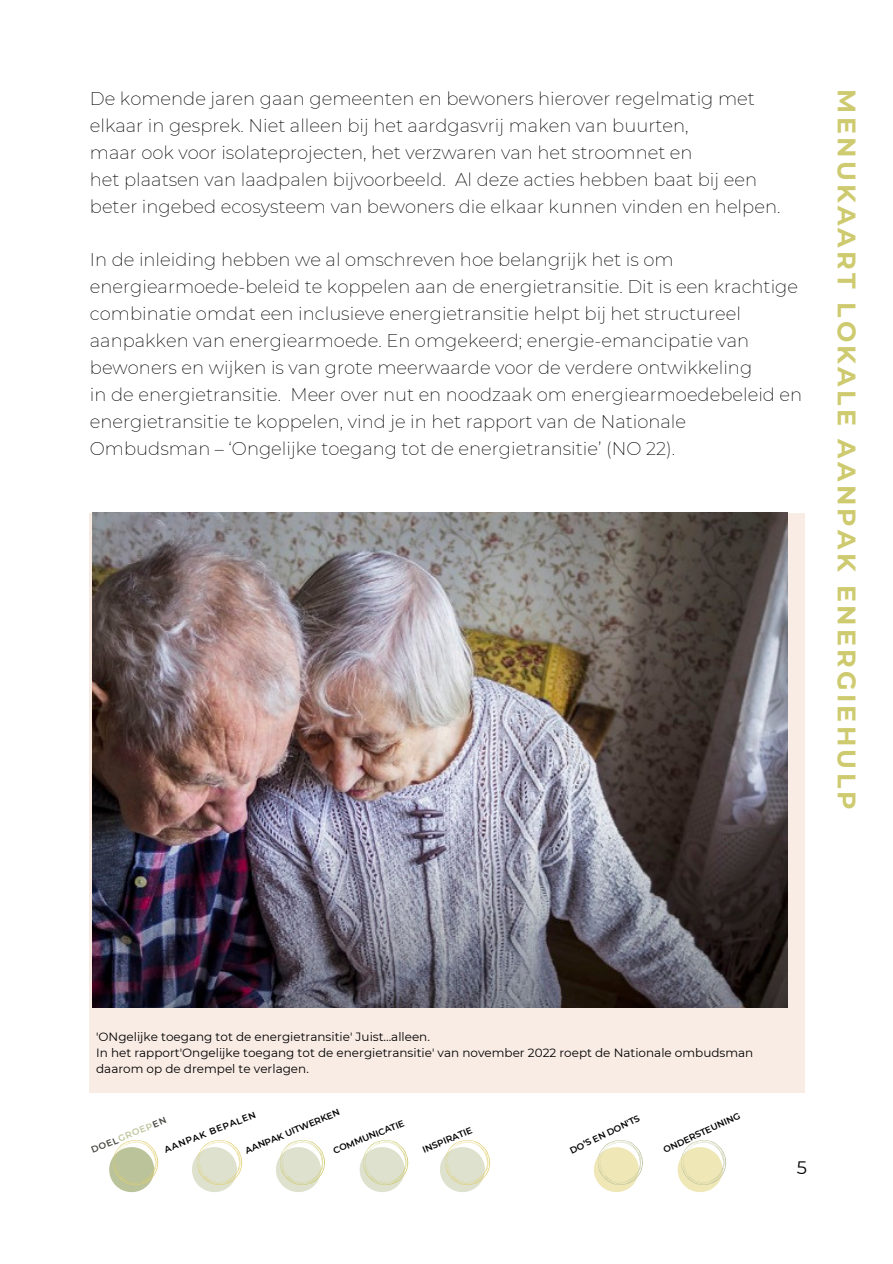
<style>
.page{position:relative;width:893px;height:1264px;background:#fff}
.page>*{position:absolute;margin:0;border:0;box-sizing:border-box;transform-origin:0 0}
.t1{font:700 25.2px "Montserrat";letter-spacing:.13em;color:#ceca6f}
.t2{font:200 18px/27px "Montserrat";color:#000}
.t3{font:18px "Montserrat";color:#000}
.t4{font:12px/16px "Montserrat";color:#000}
.t5{font:600 9px "Montserrat";color:#000}
.t6{font:600 9px "Montserrat";color:#444440}
.s1{color:#bbc39a}
</style>
<div class="page">
<div style="left:89px;top:513px;width:715px;height:579px;background:#f9ece4"></div>
<img style="left:92px;top:513px;width:695px;height:494px">
<svg style="left:192px;top:1140px;width:50px;height:52px"></svg>
<svg style="left:109px;top:1140px;width:49px;height:52px"></svg>
<svg style="left:276px;top:1140px;width:49px;height:52px"></svg>
<svg style="left:359px;top:1140px;width:49px;height:52px"></svg>
<svg style="left:440px;top:1140px;width:50px;height:52px"></svg>
<svg style="left:594px;top:1140px;width:49px;height:52px"></svg>
<svg style="left:677px;top:1140px;width:49px;height:52px"></svg>
<p class="t2" style="left:90px;top:85px;width:692px">De komende jaren gaan gemeenten en bewoners hierover regelmatig met elkaar in gesprek. Niet alleen bij het aardgasvrij maken van buurten,<br>maar ook voor isolateprojecten, het verzwaren van het stroomnet en<br>het plaatsen van laadpalen bijvoorbeeld. Al deze acties hebben baat bij een beter ingebed ecosysteem van bewoners die elkaar kunnen vinden en helpen.</p>
<p class="t2" style="left:90px;top:246px;width:713px">In de inleiding hebben we al omschreven hoe belangrijk het is om energiearmoede-beleid te koppelen aan de energietransitie. Dit is een krachtige combinatie omdat een inclusieve energietransitie helpt bij het structureel aanpakken van energiearmoede. En omgekeerd; energie-emancipatie van bewoners en wijken is van grote meerwaarde voor de verdere ontwikkeling<br>in de energietransitie. Meer over nut en noodzaak om energiearmoedebeleid en energietransitie te koppelen, vind je in het rapport van de Nationale Ombudsman – ‘Ongelijke toegang tot de energietransitie’ (NO 22).</p>
<h1 class="t1" style="left:862px;top:89px;width:721px;rotate:90deg">MENUKAART LOKALE AANPAK ENERGIEHULP</h1>
<p class="t4" style="left:96px;top:1028px;width:658px">'ONgelijke toegang tot de energietransitie' Juist...alleen.<br>In het rapport'Ongelijke toegang tot de energietransitie' van november 2022 roept de Nationale ombudsman daarom op de drempel te verlagen.</p>
<p class="t5" style="left:244px;top:1145px;width:103px;rotate:-23deg">AANPAK UITWERKEN</p>
<p class="t5" style="left:163px;top:1144px;width:99px;rotate:-21deg">AANPAK BEPALEN</p>
<p class="t6" style="left:89px;top:1145px;width:82px;rotate:-23deg">DOEL<span class="s1">GROEP</span>EN</p>
<p class="t5" style="left:331px;top:1145px;width:78px;rotate:-22deg">COMMUNICATIE</p>
<p class="t5" style="left:421px;top:1145px;width:54px;rotate:-23deg">INSPIRATIE</p>
<p class="t5" style="left:568px;top:1146px;width:78px;rotate:-26deg">DO’S EN DON'TS</p>
<p class="t5" style="left:661px;top:1145px;width:85px;rotate:-25deg">ONDERSTEUNING</p>
<p class="t3" style="left:796px;top:1156px;width:12px">5</p>
</div>
